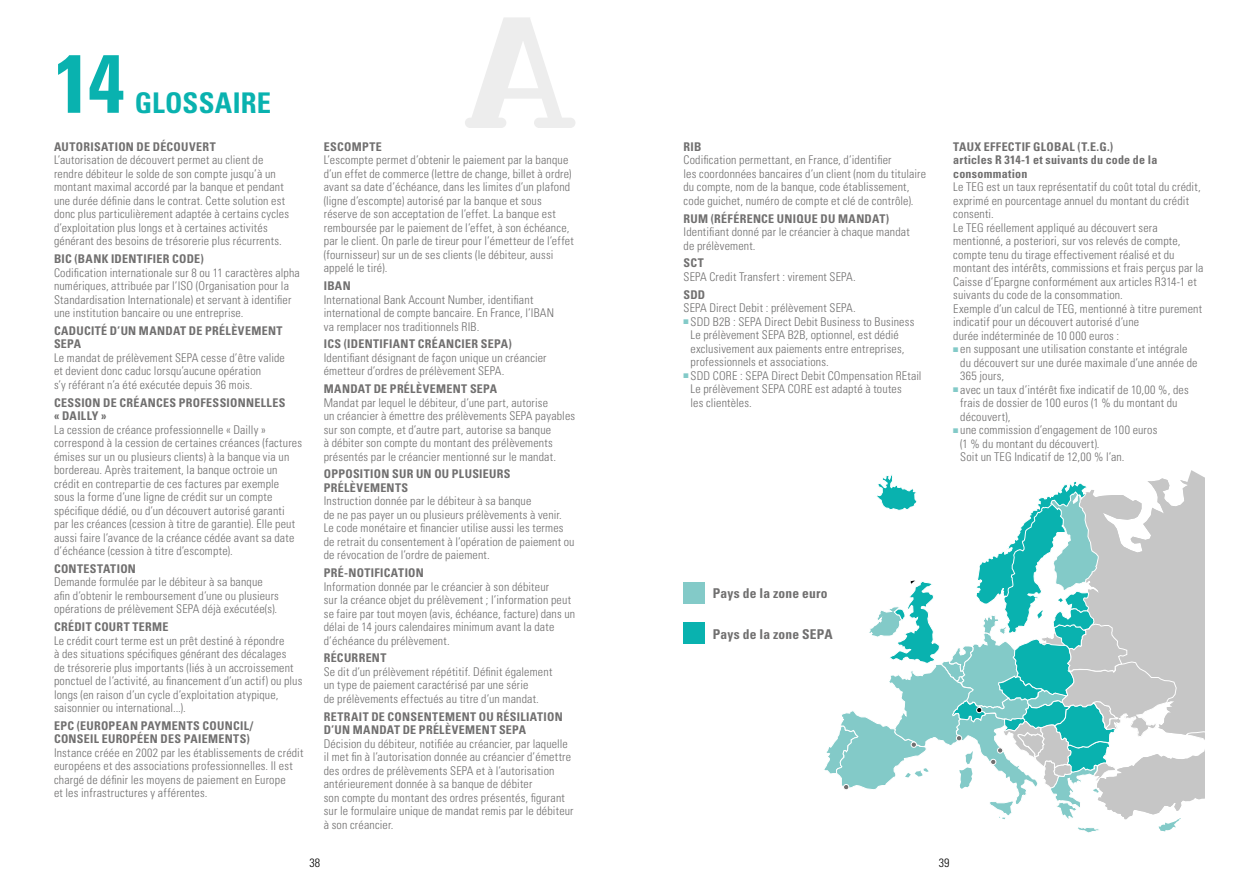
<style>
.page{position:relative;width:1259px;height:893px;background:#fff}
.page>*{position:absolute;margin:0;border:0;box-sizing:border-box;transform-origin:0 0}
.t1{font:700 condensed 82.5px "Univers";color:#09b2af}
.t2{font:700 condensed 28.5px "Univers";letter-spacing:.005em;color:#09b2af}
.t3{font:700 condensed 13.5px "Univers";letter-spacing:.015em;color:#706f6f}
.t4{font:300 condensed 12px/13.5px "Univers";letter-spacing:.015em;color:#706f6f}
.t5{font:700 condensed 12px/13.5px "Univers";letter-spacing:.025em;color:#706f6f}
.t6{font:300 condensed 12px "Univers";color:#000}
.s1{color:#83cac8}
</style>
<div class="page">
<svg style="left:465px;top:17px;width:110px;height:111px"></svg>
<svg style="left:824px;top:470px;width:381px;height:363px"></svg>
<div style="left:683px;top:582px;width:22px;height:21px;background:#83cac8"></div>
<div style="left:683px;top:623px;width:22px;height:21px;background:#09b2af"></div>
<h1 class="t1" style="left:54px;top:33px;width:72px">14</h1>
<h2 class="t2" style="left:135px;top:85px;width:138px">GLOSSAIRE</h2>
<p class="t5" style="left:54px;top:140px;width:163px">AUTORISATION DE DÉCOUVERT</p>
<p class="t4" style="left:54px;top:153px;width:237px">L’autorisation de découvert permet au client de rendre débiteur le solde de son compte jusqu’à un montant maximal accordé par la banque et pendant une durée définie dans le contrat. Cette solution est donc plus particulièrement adaptée à certains cycles d’exploitation plus longs et à certaines activités générant des besoins de trésorerie plus récurrents.</p>
<p class="t5" style="left:54px;top:252px;width:151px">BIC (BANK IDENTIFIER CODE)</p>
<p class="t4" style="left:54px;top:265px;width:247px">Codification internationale sur 8 ou 11 caractères alpha numériques, attribuée par l’ISO (Organisation pour la Standardisation Internationale) et servant à identifier une institution bancaire ou une entreprise.</p>
<p class="t5" style="left:54px;top:324px;width:230px">CADUCITÉ D’UN MANDAT DE PRÉLÈVEMENT<br>SEPA</p>
<p class="t4" style="left:54px;top:351px;width:232px">Le mandat de prélèvement SEPA cesse d’être valide et devient donc caduc lorsqu’aucune opération<br>s’y référant n’a été exécutée depuis 36 mois.</p>
<p class="t5" style="left:54px;top:395px;width:233px">CESSION DE CRÉANCES PROFESSIONNELLES « DAILLY »</p>
<p class="t4" style="left:54px;top:422px;width:250px">La cession de créance professionnelle « Dailly » correspond à la cession de certaines créances (factures émises sur un ou plusieurs clients) à la banque via un bordereau. Après traitement, la banque octroie un crédit en contrepartie de ces factures par exemple sous la forme d’une ligne de crédit sur un compte spécifique dédié, ou d’un découvert autorisé garanti par les créances (cession à titre de garantie). Elle peut aussi faire l’avance de la créance cédée avant sa date d’échéance (cession à titre d’escompte).</p>
<p class="t5" style="left:54px;top:562px;width:83px">CONTESTATION</p>
<p class="t4" style="left:54px;top:575px;width:226px">Demande formulée par le débiteur à sa banque afin d’obtenir le remboursement d’une ou plusieurs opérations de prélèvement SEPA déjà exécutée(s).</p>
<p class="t5" style="left:54px;top:620px;width:116px">CRÉDIT COURT TERME</p>
<p class="t4" style="left:54px;top:633px;width:250px">Le crédit court terme est un prêt destiné à répondre<br>à des situations spécifiques générant des décalages<br>de trésorerie plus importants (liés à un accroissement ponctuel de l’activité, au financement d’un actif) ou plus longs (en raison d’un cycle d’exploitation atypique, saisonnier ou international...).</p>
<p class="t5" style="left:54px;top:719px;width:201px">EPC (EUROPEAN PAYMENTS COUNCIL/<br>CONSEIL EUROPÉEN DES PAIEMENTS)</p>
<p class="t4" style="left:54px;top:746px;width:251px">Instance créée en 2002 par les établissements de crédit européens et des associations professionnelles. Il est chargé de définir les moyens de paiement en Europe<br>et les infrastructures y afférentes.</p>
<p class="t5" style="left:324px;top:140px;width:60px">ESCOMPTE</p>
<p class="t4" style="left:324px;top:153px;width:251px">L’escompte permet d’obtenir le paiement par la banque d’un effet de commerce (lettre de change, billet à ordre) avant sa date d’échéance, dans les limites d’un plafond (ligne d’escompte) autorisé par la banque et sous réserve de son acceptation de l’effet. La banque est remboursée par le paiement de l’effet, à son échéance, par le client. On parle de tireur pour l’émetteur de l’effet (fournisseur) sur un de ses clients (le débiteur, aussi appelé le tiré).</p>
<p class="t5" style="left:324px;top:279px;width:29px">IBAN</p>
<p class="t4" style="left:324px;top:292px;width:232px">International Bank Account Number, identifiant international de compte bancaire. En France, l’IBAN va remplacer nos traditionnels RIB.</p>
<p class="t5" style="left:324px;top:337px;width:189px">ICS (IDENTIFIANT CRÉANCIER SEPA)</p>
<p class="t4" style="left:324px;top:351px;width:224px">Identifiant désignant de façon unique un créancier émetteur d’ordres de prélèvement SEPA.</p>
<p class="t5" style="left:324px;top:382px;width:175px">MANDAT DE PRÉLÈVEMENT SEPA</p>
<p class="t4" style="left:324px;top:395px;width:253px">Mandat par lequel le débiteur, d’une part, autorise<br>un créancier à émettre des prélèvements SEPA payables sur son compte, et d’autre part, autorise sa banque<br>à débiter son compte du montant des prélèvements présentés par le créancier mentionné sur le mandat.</p>
<p class="t5" style="left:324px;top:467px;width:188px">OPPOSITION SUR UN OU PLUSIEURS<br>PRÉLÈVEMENTS</p>
<p class="t4" style="left:324px;top:494px;width:252px">Instruction donnée par le débiteur à sa banque<br>de ne pas payer un ou plusieurs prélèvements à venir.<br>Le code monétaire et financier utilise aussi les termes de retrait du consentement à l’opération de paiement ou de révocation de l’ordre de paiement.</p>
<p class="t5" style="left:324px;top:566px;width:102px">PRÉ-NOTIFICATION</p>
<p class="t4" style="left:324px;top:579px;width:253px">Information donnée par le créancier à son débiteur<br>sur la créance objet du prélèvement ; l’information peut se faire par tout moyen (avis, échéance, facture) dans un délai de 14 jours calendaires minimum avant la date d’échéance du prélèvement.</p>
<p class="t5" style="left:324px;top:651px;width:64px">RÉCURRENT</p>
<p class="t4" style="left:324px;top:665px;width:230px">Se dit d’un prélèvement répétitif. Définit également un type de paiement caractérisé par une série<br>de prélèvements effectués au titre d’un mandat.</p>
<p class="t5" style="left:324px;top:709px;width:240px">RETRAIT DE CONSENTEMENT OU RÉSILIATION<br>D’UN MANDAT DE PRÉLÈVEMENT SEPA</p>
<p class="t4" style="left:324px;top:736px;width:251px">Décision du débiteur, notifiée au créancier, par laquelle il met fin à l’autorisation donnée au créancier d’émettre des ordres de prélèvements SEPA et à l’autorisation antérieurement donnée à sa banque de débiter<br>son compte du montant des ordres présentés, figurant sur le formulaire unique de mandat remis par le débiteur à son créancier.</p>
<p class="t5" style="left:683px;top:140px;width:19px">RIB</p>
<p class="t4" style="left:683px;top:153px;width:244px">Codification permettant, en France, d’identifier<br>les coordonnées bancaires d’un client (nom du titulaire du compte, nom de la banque, code établissement, code guichet, numéro de compte et clé de contrôle).</p>
<p class="t5" style="left:683px;top:211px;width:207px">RUM (RÉFÉRENCE UNIQUE DU MANDAT)</p>
<p class="t4" style="left:683px;top:225px;width:228px">Identifiant donné par le créancier à chaque mandat de prélèvement.</p>
<p class="t5" style="left:683px;top:256px;width:22px">SCT</p>
<p class="t4" style="left:683px;top:270px;width:174px">SEPA Credit Transfert : virement SEPA.</p>
<p class="t5" style="left:683px;top:287px;width:23px">SDD</p>
<p class="t4" style="left:683px;top:301px;width:174px">SEPA Direct Debit : prélèvement SEPA.</p>
<p class="t4" style="left:690px;top:314px;width:225px;text-indent:-7px"><span class="s1">■</span> SDD B2B : SEPA Direct Debit Business to Business Le prélèvement SEPA B2B, optionnel, est dédié exclusivement aux paiements entre entreprises, professionnels et associations.</p>
<p class="t4" style="left:690px;top:368px;width:233px;text-indent:-7px"><span class="s1">■</span> SDD CORE : SEPA Direct Debit COmpensation REtail<br>Le prélèvement SEPA CORE est adapté à toutes<br>les clientèles.</p>
<p class="t5" style="left:953px;top:140px;width:206px">TAUX EFFECTIF GLOBAL (T.E.G.)<br>articles R 314-1 et suivants du code de la consommation</p>
<p class="t4" style="left:953px;top:180px;width:252px">Le TEG est un taux représentatif du coût total du crédit, exprimé en pourcentage annuel du montant du crédit consenti.<br>Le TEG réellement appliqué au découvert sera mentionné, a posteriori, sur vos relevés de compte, compte tenu du tirage effectivement réalisé et du montant des intérêts, commissions et frais perçus par la Caisse d’Epargne conformément aux articles R314-1 et suivants du code de la consommation.<br>Exemple d’un calcul de TEG, mentionné à titre purement indicatif pour un découvert autorisé d’une<br>durée indéterminée de 10 000 euros :</p>
<p class="t4" style="left:960px;top:342px;width:239px;text-indent:-7px"><span class="s1">■</span> en supposant une utilisation constante et intégrale du découvert sur une durée maximale d’une année de<br>365 jours,</p>
<p class="t4" style="left:960px;top:383px;width:230px;text-indent:-7px"><span class="s1">■</span> avec un taux d’intérêt fixe indicatif de 10,00 %, des frais de dossier de 100 euros (1 % du montant du découvert),</p>
<p class="t4" style="left:960px;top:423px;width:199px;text-indent:-7px"><span class="s1">■</span> une commission d’engagement de 100 euros (1 % du montant du découvert).<br>Soit un TEG Indicatif de 12,00 % l’an.</p>
<p class="t3" style="left:713px;top:585px;width:116px">Pays de la zone euro</p>
<p class="t3" style="left:713px;top:626px;width:121px">Pays de la zone SEPA</p>
<p class="t6" style="left:309px;top:856px;width:12px">38</p>
<p class="t6" style="left:939px;top:856px;width:12px">39</p>
</div>
